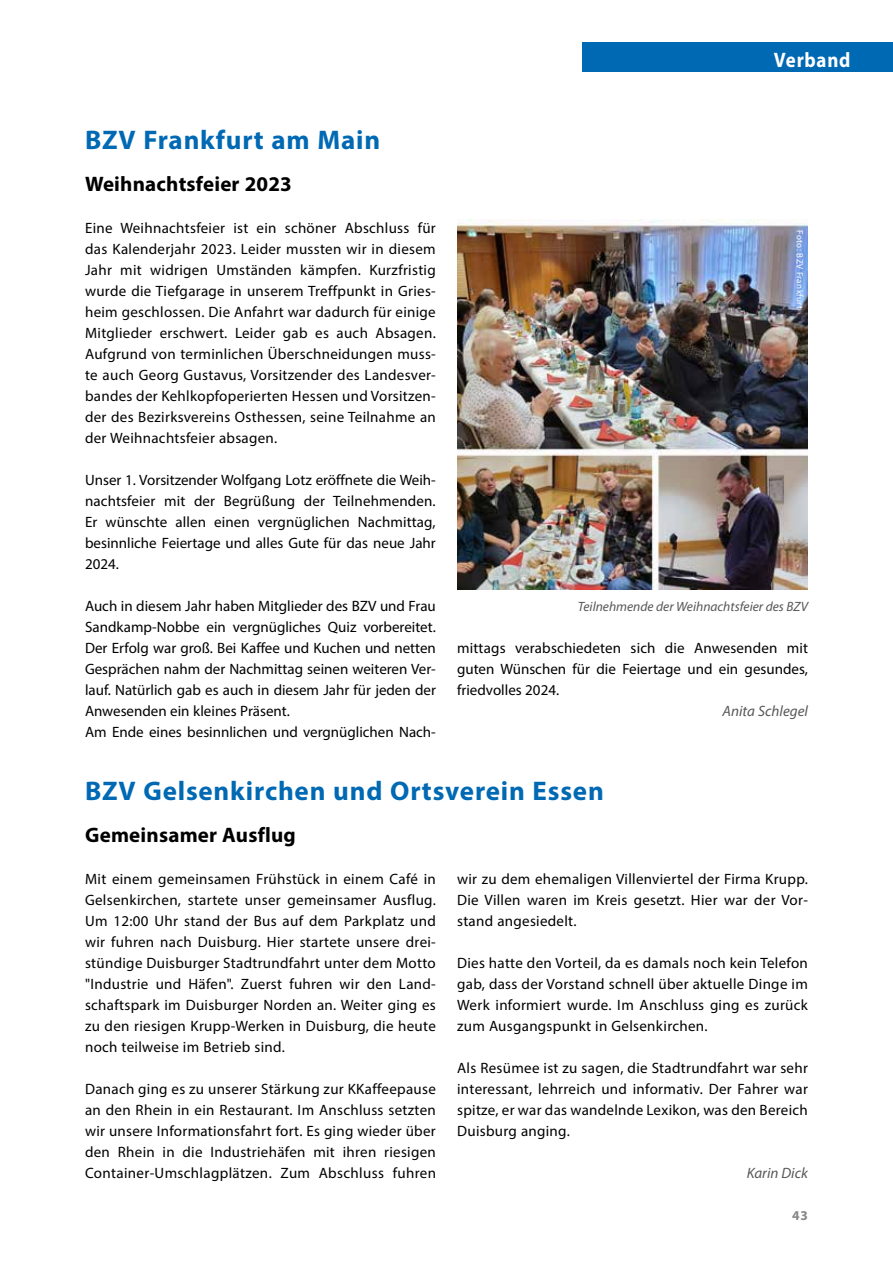
<style>
.page{position:relative;width:893px;height:1263px;background:#fff}
.page>*{position:absolute;margin:0;border:0;box-sizing:border-box;transform-origin:0 0}
.t1{font:700 27px "Myriad Pro";letter-spacing:.03em;color:#0069b4}
.t2{font:700 21px "Myriad Pro";letter-spacing:.01em;color:#000}
.t3{font:700 21px "Myriad Pro";letter-spacing:.04em;color:#fff;scale:.9 1}
.t4{font:15px/21px "Myriad Pro";color:#000;text-align:justify}
.t5{font:italic 15px "Myriad Pro";color:#575756}
.t6{font:italic 13.5px "Myriad Pro";color:#575756}
.t7{font:700 13.5px "Myriad Pro";color:#878787}
.t8{font:9px "Myriad Pro";letter-spacing:.04em;color:#fff}
</style>
<div class="page">
<div style="left:583px;top:43px;width:310px;height:29px;background:#0069b4"></div>
<img style="left:457px;top:219px;width:351px;height:371px">
<h2 class="t3" style="left:774px;top:46px;width:86px">Verband</h2>
<h1 class="t1" style="left:85px;top:122px;width:297px">BZV Frankfurt am Main</h1>
<h2 class="t2" style="left:85px;top:170px;width:208px">Weihnachtsfeier 2023</h2>
<p class="t4" style="left:85px;top:217px;width:352px">Eine Weihnachtsfeier ist ein schöner Abschluss für das Kalenderjahr 2023. Leider mussten wir in diesem Jahr mit widrigen Umständen kämpfen. Kurzfristig wurde die Tiefgarage in unserem Treffpunkt in Gries&shy;heim geschlossen. Die Anfahrt war dadurch für einige Mitglieder erschwert. Leider gab es auch Absagen.<br>Aufgrund von terminlichen Überschneidungen muss&shy;te auch Georg Gustavus, Vorsitzender des Landesver&shy;bandes der Kehlkopfoperierten Hessen und Vorsitzen&shy;der des Bezirksvereins Osthessen, seine Teilnahme an der Weihnachtsfeier absagen.</p>
<p class="t4" style="left:85px;top:469px;width:352px">Unser 1. Vorsitzender Wolfgang Lotz eröffnete die Weih&shy;nachtsfeier mit der Begrüßung der Teilnehmenden.<br>Er wünschte allen einen vergnüglichen Nachmittag, besinnliche Feiertage und alles Gute für das neue Jahr 2024.</p>
<p class="t4" style="left:85px;top:595px;width:352px;text-align:left">Auch in diesem Jahr haben Mitglieder des BZV und Frau Sandkamp-Nobbe ein vergnügliches Quiz vorbereitet.<br>Der Erfolg war groß. Bei Kaffee und Kuchen und netten Gesprächen nahm der Nachmittag seinen weiteren Ver&shy;lauf. Natürlich gab es auch in diesem Jahr für jeden der Anwesenden ein kleines Präsent.<br>Am Ende eines besinnlichen und vergnüglichen Nach-</p>
<p class="t8" style="left:805px;top:230px;width:80px;rotate:90deg">Foto: BZV Frankfurt</p>
<p class="t6" style="left:578px;top:598px;width:232px">Teilnehmende der Weihnachtsfeier des BZV</p>
<p class="t4" style="left:457px;top:637px;width:352px">mittags verabschiedeten sich die Anwesenden mit guten Wünschen für die Feiertage und ein gesundes, friedvolles 2024.</p>
<p class="t5" style="left:722px;top:701px;width:87px">Anita Schlegel</p>
<h1 class="t1" style="left:85px;top:773px;width:520px">BZV Gelsenkirchen und Ortsverein Essen</h1>
<h2 class="t2" style="left:85px;top:821px;width:212px">Gemeinsamer Ausflug</h2>
<p class="t4" style="left:85px;top:868px;width:352px">Mit einem gemeinsamen Frühstück in einem Café in Gelsenkirchen, startete unser gemeinsamer Ausflug.<br>Um 12:00 Uhr stand der Bus auf dem Parkplatz und wir fuhren nach Duisburg. Hier startete unsere drei&shy;stündige Duisburger Stadtrundfahrt unter dem Motto "Industrie und Häfen". Zuerst fuhren wir den Land&shy;schaftspark im Duisburger Norden an. Weiter ging es zu den riesigen Krupp-Werken in Duisburg, die heute noch teilweise im Betrieb sind.</p>
<p class="t4" style="left:85px;top:1078px;width:352px">Danach ging es zu unserer Stärkung zur KKaffeepause an den Rhein in ein Restaurant. Im Anschluss setzten wir unsere Informationsfahrt fort. Es ging wieder über den Rhein in die Industriehäfen mit ihren riesigen Container-Umschlagplätzen. Zum Abschluss fuhren</p>
<p class="t4" style="left:457px;top:868px;width:352px">wir zu dem ehemaligen Villenviertel der Firma Krupp.<br>Die Villen waren im Kreis gesetzt. Hier war der Vor&shy;stand angesiedelt.</p>
<p class="t4" style="left:457px;top:952px;width:352px">Dies hatte den Vorteil, da es damals noch kein Telefon gab, dass der Vorstand schnell über aktuelle Dinge im Werk informiert wurde. Im Anschluss ging es zurück zum Ausgangspunkt in Gelsenkirchen.</p>
<p class="t4" style="left:457px;top:1057px;width:352px">Als Resümee ist zu sagen, die Stadtrundfahrt war sehr interessant, lehrreich und informativ. Der Fahrer war spitze, er war das wandelnde Lexikon, was den Bereich Duisburg anging.</p>
<p class="t5" style="left:747px;top:1163px;width:63px">Karin Dick</p>
<p class="t7" style="left:792px;top:1206px;width:17px">43</p>
</div>
